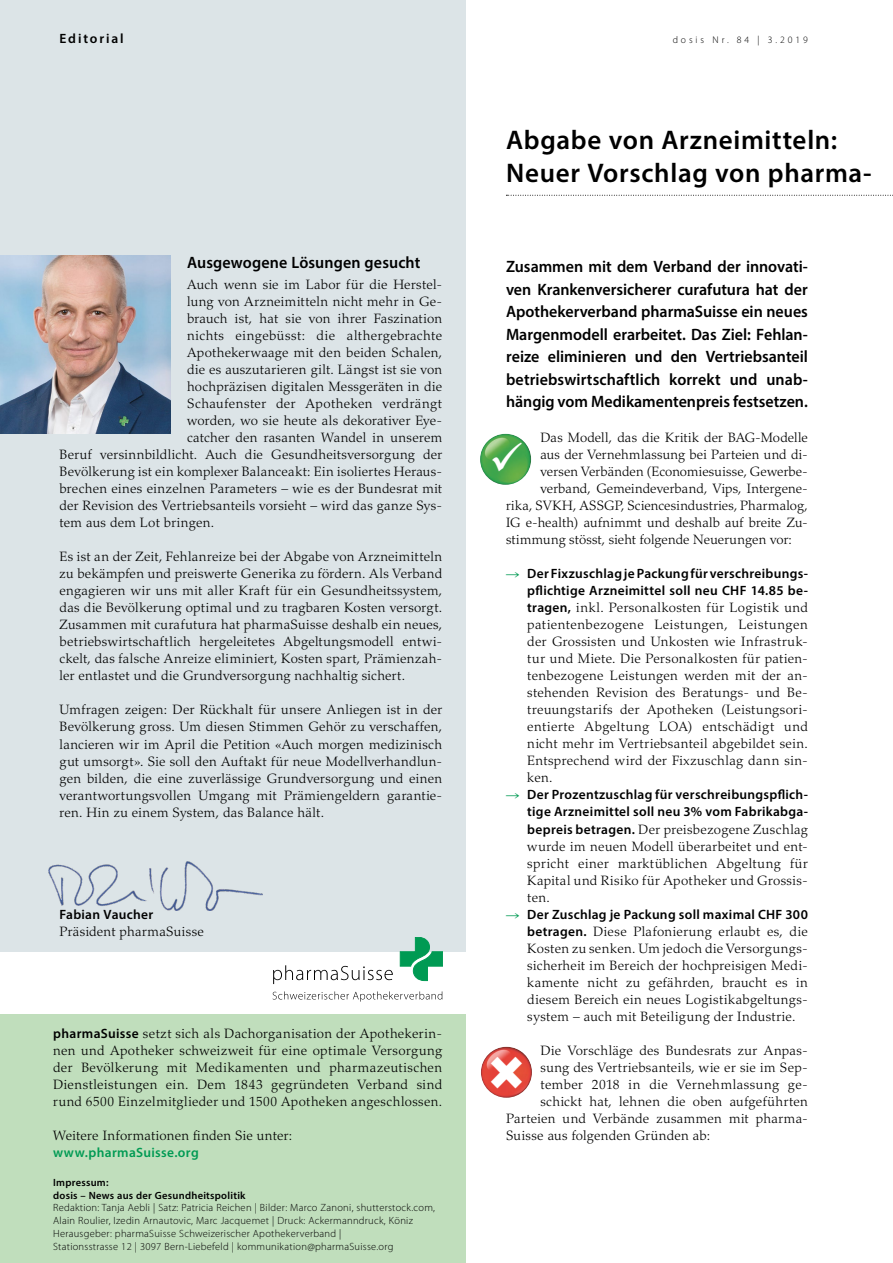
<style>
.page{position:relative;width:893px;height:1263px;background:#fff}
.page>*{position:absolute;margin:0;border:0;box-sizing:border-box;transform-origin:0 0}
.t1{font:600 27px/33px "Myriad Pro";letter-spacing:.025em;color:#000}
.t2{font:600 16.5px/22.5px "Myriad Pro";letter-spacing:.005em;color:#000;text-align:justify}
.t3{font:300 13.5px/17px "Palatino LT Std";letter-spacing:.02em;color:#000;text-align:justify}
.t4{font:600 13.5px/17px "Myriad Pro";letter-spacing:.02em;color:#000;text-align:right}
.t5{font:600 13.5px "Myriad Pro";letter-spacing:.025em;color:#009a53}
.t6{font:600 13.5px "Myriad Pro";letter-spacing:.14em;color:#000}
.t7{font:300 10.5px/12.8px "Myriad Pro";letter-spacing:.025em;color:#000}
.t8{font:600 10.5px/12.8px "Myriad Pro";letter-spacing:.025em;color:#000}
.t9{font:300 9.75px "Myriad Pro";letter-spacing:.3em;color:#000}
.s1{font-family:"Myriad Pro";font-weight:600}
.s2{color:#009a53}
</style>
<div class="page">
<div style="left:0;top:1014px;width:466px;height:249px;background:#c0debc"></div>
<div style="left:0;top:0;width:466px;height:951px;background:#dce4e7"></div>
<svg style="left:400px;top:937px;width:43px;height:44px"></svg>
<svg style="left:273px;top:965px;width:120px;height:19px"></svg>
<svg style="left:273px;top:991px;width:169px;height:10px"></svg>
<img style="left:0;top:256px;width:170px;height:178px">
<img style="left:49px;top:861px;width:214px;height:49px">
<svg style="left:506px;top:195px;width:387px;height:1px"></svg>
<img style="left:481px;top:1047px;width:51px;height:51px;border-radius:26px">
<img style="left:480px;top:434px;width:51px;height:51px;border-radius:26px">
<svg style="left:491px;top:1055px;width:31px;height:33px"></svg>
<svg style="left:492px;top:442px;width:30px;height:30px"></svg>
<p class="t6" style="left:60px;top:29px;width:66px">Editorial</p>
<p class="t2" style="left:187px;top:250px;width:235px">Ausgewogene Lösungen gesucht</p>
<p class="t3" style="left:187px;top:276px;width:257px">Auch wenn sie im Labor für die Herstel-</p>
<p class="t3" style="left:187px;top:293px;width:257px">lung von Arzneimitteln nicht mehr in Ge-</p>
<p class="t3" style="left:187px;top:310px;width:257px">brauch ist, hat sie von ihrer Faszination</p>
<p class="t3" style="left:187px;top:327px;width:257px">nichts eingebüsst: die althergebrachte</p>
<p class="t3" style="left:187px;top:344px;width:257px">Apothekerwaage mit den beiden Schalen,</p>
<p class="t3" style="left:187px;top:361px;width:257px">die es auszutarieren gilt. Längst ist sie von</p>
<p class="t3" style="left:187px;top:378px;width:257px">hochpräzisen digitalen Messgeräten in die</p>
<p class="t3" style="left:187px;top:395px;width:257px">Schaufenster der Apotheken verdrängt</p>
<p class="t3" style="left:187px;top:412px;width:257px">worden, wo sie heute als dekorativer Eye-</p>
<p class="t3" style="left:187px;top:429px;width:257px">catcher den rasanten Wandel in unserem</p>
<p class="t3" style="left:60px;top:446px;width:384px">Beruf versinnbildlicht. Auch die Gesundheitsversorgung der</p>
<p class="t3" style="left:60px;top:463px;width:384px">Bevölkerung ist ein komplexer Balanceakt: Ein isoliertes Heraus-</p>
<p class="t3" style="left:60px;top:480px;width:384px">brechen eines einzelnen Parameters – wie es der Bundesrat mit</p>
<p class="t3" style="left:60px;top:497px;width:384px">der Revision des Vertriebsanteils vorsieht – wird das ganze Sys-</p>
<p class="t3" style="left:60px;top:514px;width:156px">tem aus dem Lot bringen.</p>
<p class="t3" style="left:60px;top:548px;width:384px">Es ist an der Zeit, Fehlanreize bei der Abgabe von Arzneimitteln zu bekämpfen und preiswerte Generika zu fördern. Als Verband engagieren wir uns mit aller Kraft für ein Gesundheitssystem, das die Bevölkerung optimal und zu tragbaren Kosten versorgt.<br>Zusammen mit curafutura hat pharmaSuisse deshalb ein neues, betriebswirtschaftlich hergeleitetes Abgeltungsmodell entwi&shy;ckelt, das falsche Anreize eliminiert, Kosten spart, Prämienzah&shy;ler entlastet und die Grundversorgung nachhaltig sichert.</p>
<p class="t3" style="left:60px;top:702px;width:384px">Umfragen zeigen: Der Rückhalt für unsere Anliegen ist in der Bevölkerung gross. Um diesen Stimmen Gehör zu verschaffen, lancieren wir im April die Petition «Auch morgen medizinisch gut umsorgt». Sie soll den Auftakt für neue Modellverhandlun&shy;gen bilden, die eine zuverlässige Grundversorgung und einen verantwortungsvollen Umgang mit Prämiengeldern garantie&shy;ren. Hin zu einem System, das Balance hält.</p>
<p class="t4" style="left:60px;top:905px;width:95px">Fabian Vaucher</p>
<p class="t3" style="left:60px;top:923px;width:146px">Präsident pharmaSuisse</p>
<p class="t3" style="left:53px;top:1025px;width:391px"><span class="s1">pharmaSuisse</span> setzt sich als Dachorganisation der Apothekerin&shy;nen und Apotheker schweizweit für eine optimale Versorgung der Bevölkerung mit Medikamenten und pharmazeutischen Dienstleistungen ein. Dem 1843 gegründeten Verband sind rund 6500 Einzelmitglieder und 1500 Apotheken angeschlossen.</p>
<p class="t3" style="left:53px;top:1127px;width:241px">Weitere Informationen finden Sie unter:</p>
<p class="t5" style="left:53px;top:1143px;width:147px">www.pharmaSuisse.org</p>
<p class="t8" style="left:53px;top:1176px;width:194px">Impressum:<br>dosis – News aus der Gesundheitspolitik</p>
<p class="t7" style="left:53px;top:1201px;width:383px">Redaktion: Tanja Aebli | Satz: Patricia Reichen | Bilder: Marco Zanoni, shutterstock.com, Alain Roulier, Izedin Arnautovic, Marc Jacquemet | Druck: Ackermanndruck, Köniz Herausgeber: pharmaSuisse Schweizerischer Apothekerverband |<br>Stationsstrasse 12 | 3097 Bern-Liebefeld | kommunikation@pharmaSuisse.org</p>
<p class="t9" style="left:673px;top:34px;width:137px">dosis Nr. 84 | 3.2019</p>
<h1 class="t1" style="left:506px;top:123px;width:367px">Abgabe von Arzneimitteln:<br>Neuer Vorschlag von pharma-</h1>
<p class="t2" style="left:506px;top:255px;width:303px">Zusammen mit dem Verband der innovati&shy;ven Krankenversicherer curafutura hat der Apothekerverband pharmaSuisse ein neues Margenmodell erarbeitet. Das Ziel: Fehlan&shy;reize eliminieren und den Vertriebsanteil betriebswirtschaftlich korrekt und unab&shy;hängig vom Medikamentenpreis festsetzen.</p>
<p class="t3" style="left:540px;top:429px;width:269px">Das Modell, das die Kritik der BAG-Modelle</p>
<p class="t3" style="left:540px;top:446px;width:269px">aus der Vernehmlassung bei Parteien und di-</p>
<p class="t3" style="left:540px;top:463px;width:267px">versen Verbänden (Economiesuisse, Gewerbe-</p>
<p class="t3" style="left:540px;top:480px;width:269px">verband, Gemeindeverband, Vips, Intergene-</p>
<p class="t3" style="left:506px;top:497px;width:303px">rika, SVKH, ASSGP, Sciencesindustries, Pharmalog,</p>
<p class="t3" style="left:506px;top:514px;width:303px">IG e-health) aufnimmt und deshalb auf breite Zu-</p>
<p class="t3" style="left:506px;top:531px;width:287px">stimmung stösst, sieht folgende Neuerungen vor:</p>
<p class="t4" style="left:506px;top:565px;width:303px"><span class="s2">→</span> Der Fixzuschlag je Packung für verschreibungs&shy;pflichtige Arzneimittel soll neu CHF 14.85 be-</p>
<p class="t3" style="left:527px;top:599px;width:282px"><span class="s1">tragen,</span> inkl. Personalkosten für Logistik und patientenbezogene Leistungen, Leistungen der Grossisten und Unkosten wie Infrastruk&shy;tur und Miete. Die Personalkosten für patien&shy;tenbezogene Leistungen werden mit der an&shy;stehenden Revision des Beratungs- und Be&shy;treuungstarifs der Apotheken (Leistungsori&shy;entierte Abgeltung LOA) entschädigt und nicht mehr im Vertriebsanteil abgebildet sein.<br>Entsprechend wird der Fixzuschlag dann sin&shy;ken.</p>
<p class="t4" style="left:506px;top:786px;width:303px"><span class="s2">→</span> Der Prozentzuschlag für verschreibungspflich&shy;tige Arzneimittel soll neu 3% vom Fabrikabga-</p>
<p class="t3" style="left:527px;top:821px;width:282px"><span class="s1">bepreis betragen.</span> Der preisbezogene Zuschlag wurde im neuen Modell überarbeitet und ent&shy;spricht einer marktüblichen Abgeltung für Kapital und Risiko für Apotheker und Grossis&shy;ten.</p>
<p class="t4" style="left:506px;top:905px;width:303px"><span class="s2">→</span> Der Zuschlag je Packung soll maximal CHF 300</p>
<p class="t3" style="left:527px;top:923px;width:282px;text-align:left"><span class="s1">betragen.</span> Diese Plafonierung erlaubt es, die Kosten zu senken. Um jedoch die Versorgungs&shy;sicherheit im Bereich der hochpreisigen Medi&shy;kamente nicht zu gefährden, braucht es in diesem Bereich ein neues Logistikabgeltungs&shy;system – auch mit Beteiligung der Industrie.</p>
<p class="t3" style="left:540px;top:1042px;width:269px">Die Vorschläge des Bundesrats zur Anpas-</p>
<p class="t3" style="left:540px;top:1059px;width:269px">sung des Vertriebsanteils, wie er sie im Sep-</p>
<p class="t3" style="left:540px;top:1076px;width:269px">tember 2018 in die Vernehmlassung ge-</p>
<p class="t3" style="left:540px;top:1093px;width:269px">schickt hat, lehnen die oben aufgeführten</p>
<p class="t3" style="left:506px;top:1110px;width:302px">Parteien und Verbände zusammen mit pharma-</p>
<p class="t3" style="left:506px;top:1127px;width:206px">Suisse aus folgenden Gründen ab:</p>
</div>
